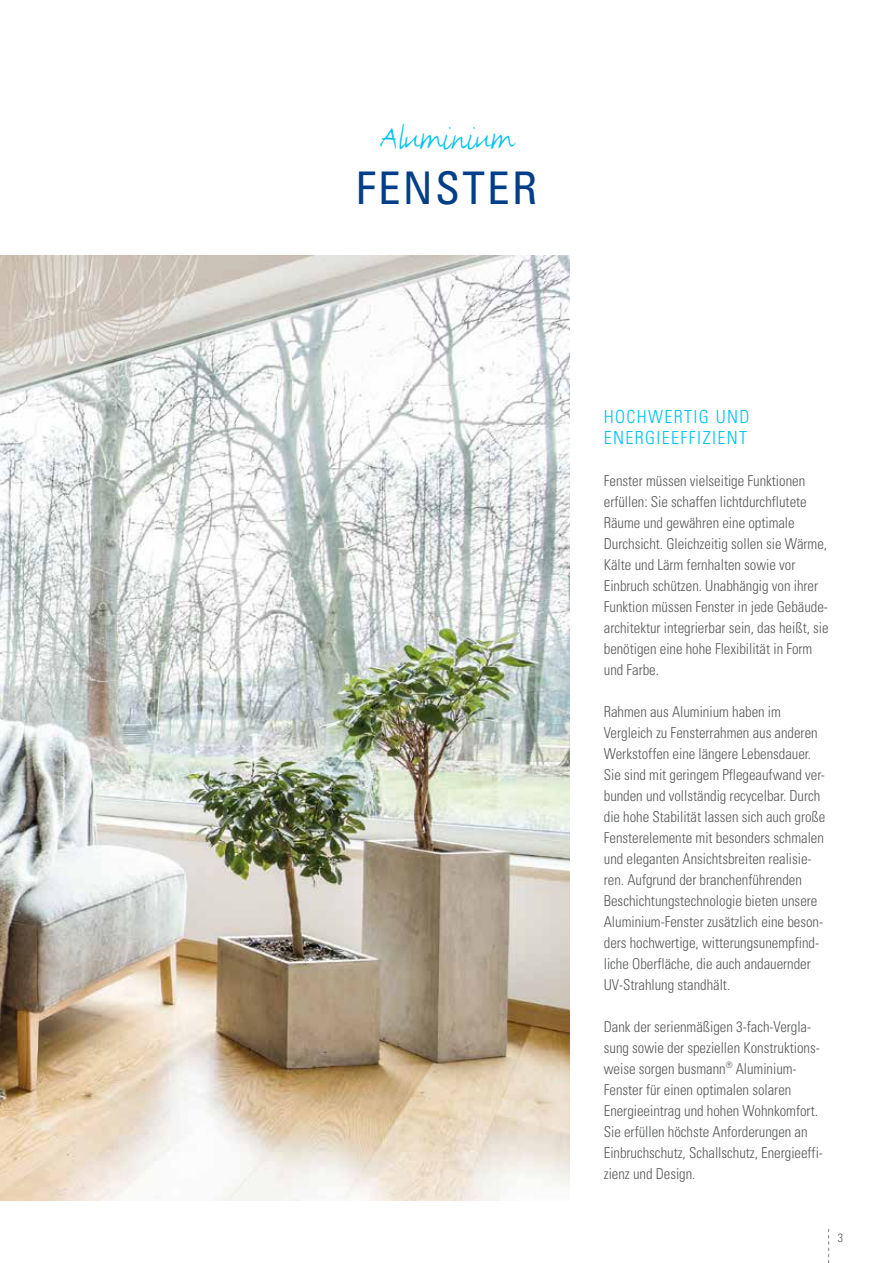
<style>
.page{position:relative;width:893px;height:1263px;background:#fff}
.page>*{position:absolute;margin:0;border:0;box-sizing:border-box;transform-origin:0 0}
.t1{font:condensed 45px "Univers";color:#023f88}
.t2{font:36px "FF Justlefthand";color:#00c2f4}
.t3{font:300 condensed 18px/21px "Univers";letter-spacing:.075em;color:#00c2f4}
.t4{font:300 condensed 15px/21px "Univers";color:#58595b}
.t5{font:300 condensed 12px "Univers";color:#58595b}
</style>
<div class="page">
<svg style="left:828px;top:1229px;width:1px;height:34px"></svg>
<img style="left:0;top:255px;width:570px;height:945px">
<h2 class="t2" style="left:380px;top:116px;width:135px">Aluminium</h2>
<h1 class="t1" style="left:356px;top:160px;width:49px">FENSTER</h1>
<p class="t3" style="left:604px;top:406px;width:147px">Hochwertig und<br>Energieeffizient</p>
<p class="t4" style="left:604px;top:470px;width:226px">Fenster müssen vielseitige Funktionen erfüllen: Sie schaffen lichtdurchflutete Räume und gewähren eine optimale Durchsicht. Gleichzeitig sollen sie Wärme, Kälte und Lärm fernhalten sowie vor Einbruch schützen. Unabhängig von ihrer Funktion müssen Fenster in jede Gebäude&shy;architektur integrierbar sein, das heißt, sie benötigen eine hohe Flexibilität in Form und Farbe.</p>
<p class="t4" style="left:604px;top:701px;width:223px">Rahmen aus Aluminium haben im Vergleich zu Fensterrahmen aus anderen Werkstoffen eine längere Lebensdauer.<br>Sie sind mit geringem Pflegeaufwand ver&shy;bunden und vollständig recycelbar. Durch die hohe Stabilität lassen sich auch große Fensterelemente mit besonders schmalen und eleganten Ansichtsbreiten realisie&shy;ren. Aufgrund der branchenführenden Beschichtungstechnologie bieten unsere Aluminium-Fenster zusätzlich eine beson&shy;ders hochwertige, witterungsunempfind&shy;liche Oberfläche, die auch andauernder UV-Strahlung standhält.</p>
<p class="t4" style="left:604px;top:1016px;width:221px">Dank der serienmäßigen 3-fach-Vergla&shy;sung sowie der speziellen Konstruktions&shy;weise sorgen busmann<sup>®</sup> Aluminium-Fenster für einen optimalen solaren Energieeintrag und hohen Wohnkomfort.<br>Sie erfüllen höchste Anforderungen an Einbruchschutz, Schallschutz, Energieeffi&shy;zienz und Design.</p>
<p class="t5" style="left:838px;top:1231px;width:7px">3</p>
</div>
